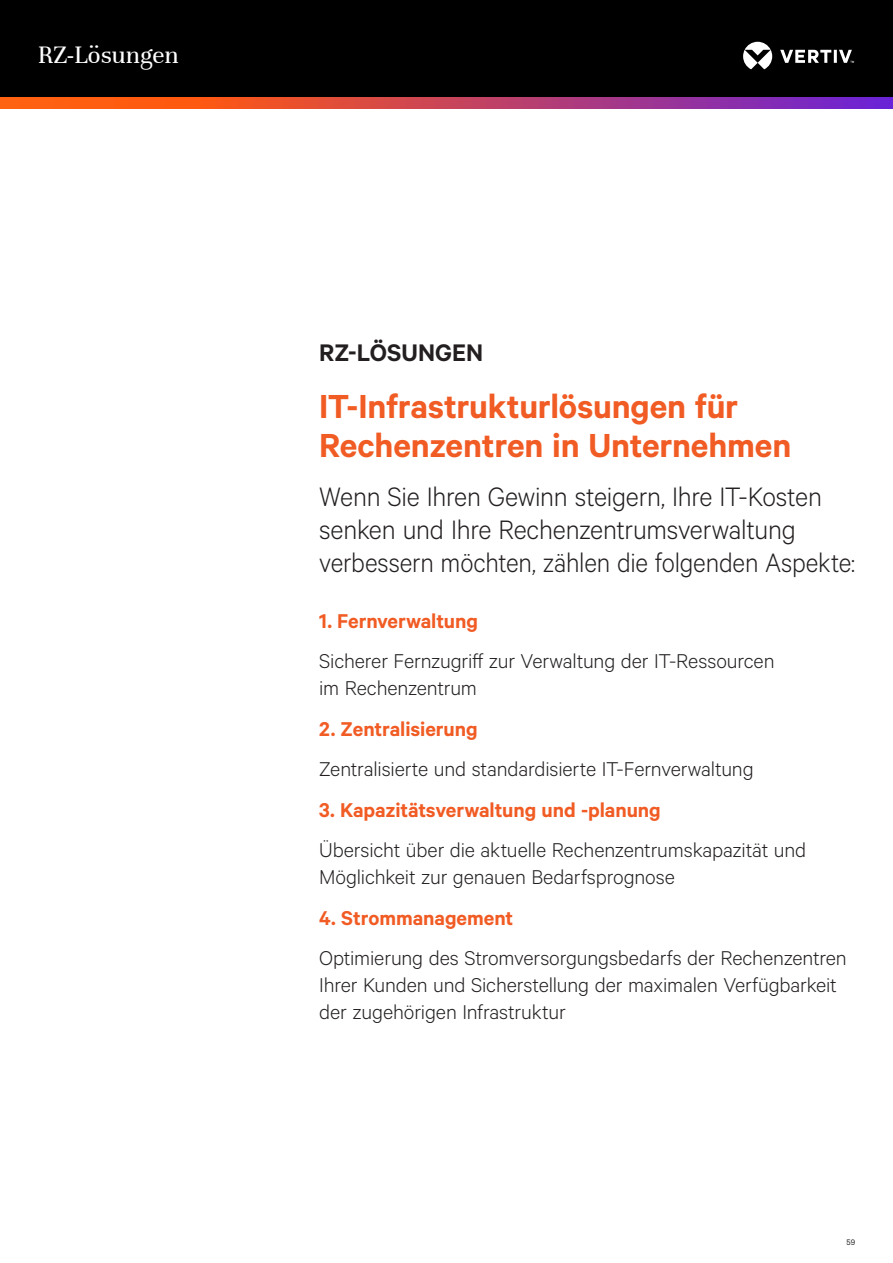
<style>
.page{position:relative;width:893px;height:1263px;background:#fff}
.page>*{position:absolute;margin:0;border:0;box-sizing:border-box;transform-origin:0 0}
.Vertiv_Orange_Main_H{font:600 37.5px/39px "Calibre";letter-spacing:-.005em;color:#f15b24}
.Vertiv_Body_Text{font:300 30px/33px "Calibre";letter-spacing:-.01em;color:#231f20;scale:.96 1}
.Vertiv_Header_Small{font:27px "Unna";color:#fff}
.Vertiv_Orange_Main_H-2{font:600 27px "Calibre";color:#231f20}
.Vertiv_Bullets{font:300 22.5px/27px "Calibre";letter-spacing:-.005em;color:#231f20}
.Vertiv_Bullets-2{font:600 22.5px "Calibre";letter-spacing:-.005em;color:#f15b24}
.t1{font:9px "Calibre";color:#231f20}
</style>
<div class="page">
<div style="left:0;top:0;width:893px;height:108px;background:#000"></div>
<svg style="left:743px;top:42px;width:111px;height:27px"></svg>
<svg style="left:0;top:98px;width:893px;height:10px;background:#c4435e"></svg>
<p class="Vertiv_Header_Small" style="left:38px;top:39px;width:143px">RZ-Lösungen</p>
<p class="Vertiv_Orange_Main_H-2" style="left:319px;top:336px;width:165px">RZ-LÖSUNGEN</p>
<p class="Vertiv_Orange_Main_H" style="left:319px;top:386px;width:474px">IT-Infrastrukturlösungen für<br>Rechenzentren in Unternehmen</p>
<p class="Vertiv_Body_Text" style="left:319px;top:479px;width:560px">Wenn Sie Ihren Gewinn steigern, Ihre IT-Kosten senken und Ihre Rechenzentrumsverwaltung verbessern möchten, zählen die folgenden Aspekte:</p>
<p class="Vertiv_Bullets-2" style="left:319px;top:607px;width:160px">1. Fernverwaltung</p>
<p class="Vertiv_Bullets" style="left:319px;top:647px;width:457px">Sicherer Fernzugriff zur Verwaltung der IT-Ressourcen im Rechenzentrum</p>
<p class="Vertiv_Bullets-2" style="left:319px;top:715px;width:160px">2. Zentralisierung</p>
<p class="Vertiv_Bullets" style="left:319px;top:755px;width:436px">Zentralisierte und standardisierte IT-Fernverwaltung</p>
<p class="Vertiv_Bullets-2" style="left:319px;top:796px;width:343px">3. Kapazitätsverwaltung und -planung</p>
<p class="Vertiv_Bullets" style="left:319px;top:836px;width:489px">Übersicht über die aktuelle Rechenzentrumskapazität und<br>Möglichkeit zur genauen Bedarfsprognose</p>
<p class="Vertiv_Bullets-2" style="left:319px;top:904px;width:196px">4. Strommanagement</p>
<p class="Vertiv_Bullets" style="left:319px;top:944px;width:529px">Optimierung des Stromversorgungsbedarfs der Rechenzentren<br>Ihrer Kunden und Sicherstellung der maximalen Verfügbarkeit der zugehörigen Infrastruktur</p>
<p class="t1" style="left:846px;top:1236px;width:10px">59</p>
</div>
